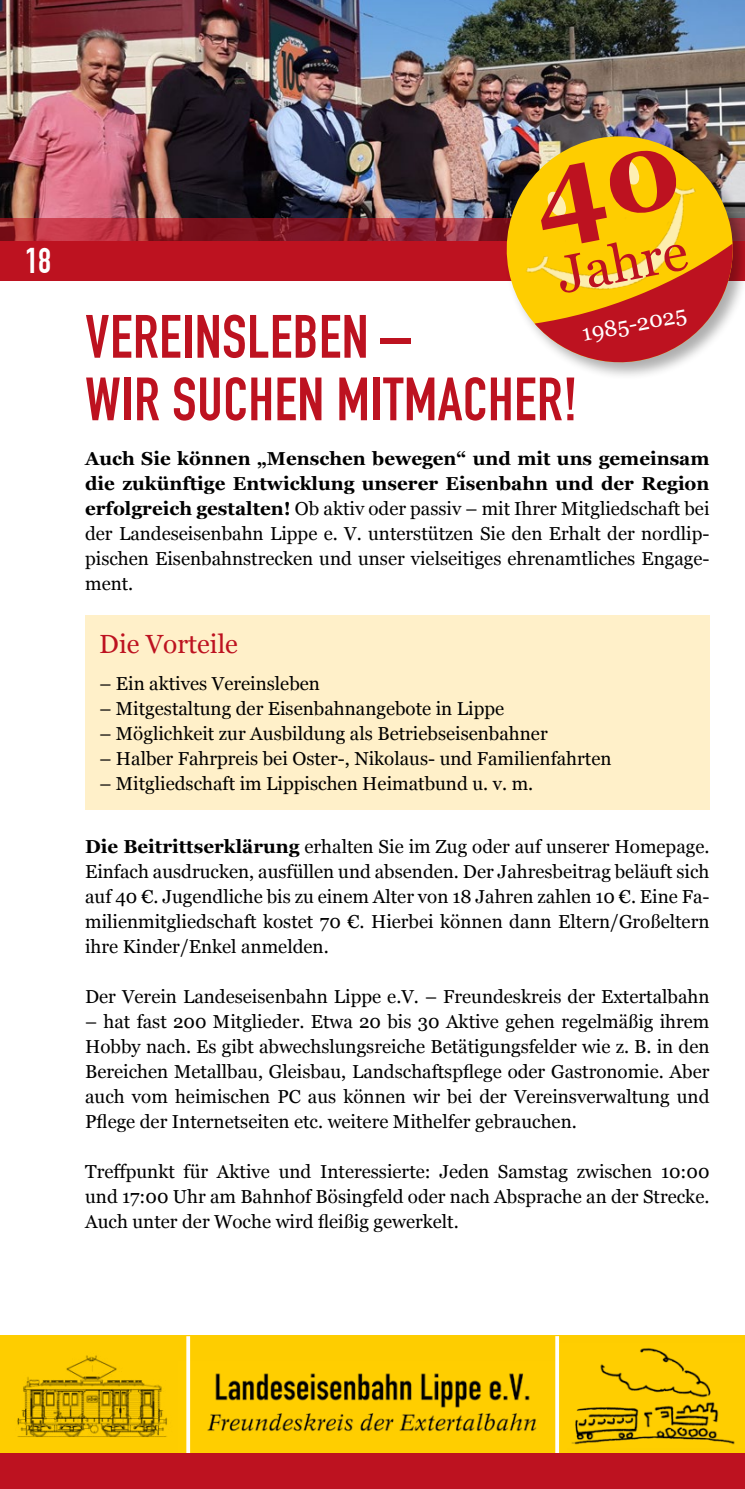
<style>
.page{position:relative;width:745px;height:1489px;background:#fff}
.page>*{position:absolute;margin:0;border:0;box-sizing:border-box;transform-origin:0 0}
.t1{font:60px/62.5px "DIN Engschrift LT Alternate";letter-spacing:.01em;color:#bd1220}
.t2{font:52.5px "Georgia";color:#bd1220}
.t3{font:35px "DIN Engschrift LT Alternate";color:#fff}
.t4{font:26.25px "Georgia";color:#bd1220}
.t5{font:22.25px "Georgia";color:#fff}
.t6{font:18.75px/25px "Georgia";color:#000;text-align:justify}
.s1{font-weight:700}
</style>
<div class="page">
<svg style="left:744px;top:218px;width:1px;height:24px"></svg>
<div style="left:0;top:240px;width:744px;height:41px;background:#bd1220"></div>
<div style="left:85px;top:615px;width:624px;height:195px;background:#fff0c9"></div>
<img style="left:0;top:0;width:744px;height:218px">
<svg style="left:0;top:218px;width:496px;height:23px;background:#962532"></svg>
<div style="left:0;top:1335px;width:744px;height:149px;background:#fecd00"></div>
<img style="left:571px;top:1348px;width:164px;height:97px">
<img style="left:17px;top:1355px;width:150px;height:82px">
<img style="left:190px;top:1361px;width:370px;height:92px">
<hr style="left:555px;top:1335px;width:3px;height:128px;background:#fff">
<svg style="left:186px;top:1336px;width:4px;height:117px"></svg>
<div style="left:0;top:1453px;width:744px;height:35px;background:#bd1220"></div>
<div style="left:503px;top:133px;width:241px;height:247px;background:#000;opacity:.32"></div>
<img style="left:496px;top:126px;width:246px;height:246px">
<img style="left:501px;top:171px;width:30px;height:136px">
<svg style="left:531px;top:145px;width:203px;height:227px;background:#e4a335"></svg>
<h3 class="t3" style="left:25px;top:240px;width:28px">18</h3>
<h2 class="t2" style="left:550px;top:238px;width:133px;rotate:-11deg">Jahre</h2>
<p class="t5" style="left:578px;top:318px;width:107px;rotate:-11deg">1985-2025</p>
<h1 class="t1" style="left:85px;top:306px;width:493px">VEREINSLEBEN –<br>WIR SUCHEN MITMACHER!</h1>
<p class="t6" style="left:85px;top:445px;width:625px"><span class="s1">Auch Sie können „Menschen bewegen“ und mit uns gemeinsam die zukünftige Entwicklung unserer Eisenbahn und der Region erfolgreich gestalten!</span> Ob aktiv oder passiv – mit Ihrer Mitgliedschaft bei der Landeseisenbahn Lippe e. V. unterstützen Sie den Erhalt der nordlip&shy;pischen Eisenbahnstrecken und unser vielseitiges ehrenamtliches Engage&shy;ment.</p>
<h3 class="t4" style="left:99px;top:624px;width:140px">Die Vorteile</h3>
<p class="t6" style="left:99px;top:670px;width:222px">– Ein aktives Vereinsleben</p>
<p class="t6" style="left:99px;top:695px;width:406px">– Mitgestaltung der Eisenbahnangebote in Lippe</p>
<p class="t6" style="left:99px;top:720px;width:449px">– Möglichkeit zur Ausbildung als Betriebseisenbahner</p>
<p class="t6" style="left:99px;top:745px;width:513px">– Halber Fahrpreis bei Oster-, Nikolaus- und Familienfahrten</p>
<p class="t6" style="left:99px;top:770px;width:435px">– Mitgliedschaft im Lippischen Heimatbund u. v. m.</p>
<p class="t6" style="left:85px;top:833px;width:625px"><span class="s1">Die Beitrittserklärung</span> erhalten Sie im Zug oder auf unserer Homepage.<br>Einfach ausdrucken, ausfüllen und absenden. Der Jahresbeitrag beläuft sich auf 40 €. Jugendliche bis zu einem Alter von 18 Jahren zahlen 10 €. Eine Fa&shy;milienmitgliedschaft kostet 70 €. Hierbei können dann Eltern/Großeltern ihre Kinder/Enkel anmelden.</p>
<p class="t6" style="left:85px;top:983px;width:625px">Der Verein Landeseisenbahn Lippe e.V. – Freundeskreis der Extertalbahn</p>
<p class="t6" style="left:85px;top:1008px;width:625px">– hat fast 200 Mitglieder. Etwa 20 bis 30 Aktive gehen regelmäßig ihrem Hobby nach. Es gibt abwechslungsreiche Betätigungsfelder wie z. B. in den Bereichen Metallbau, Gleisbau, Landschaftspflege oder Gastronomie. Aber auch vom heimischen PC aus können wir bei der Vereinsverwaltung und Pflege der Internetseiten etc. weitere Mithelfer gebrauchen.</p>
<p class="t6" style="left:85px;top:1158px;width:625px">Treffpunkt für Aktive und Interessierte: Jeden Samstag zwischen 10:00 und 17:00 Uhr am Bahnhof Bösingfeld oder nach Absprache an der Strecke.<br>Auch unter der Woche wird fleißig gewerkelt.</p>
</div>
